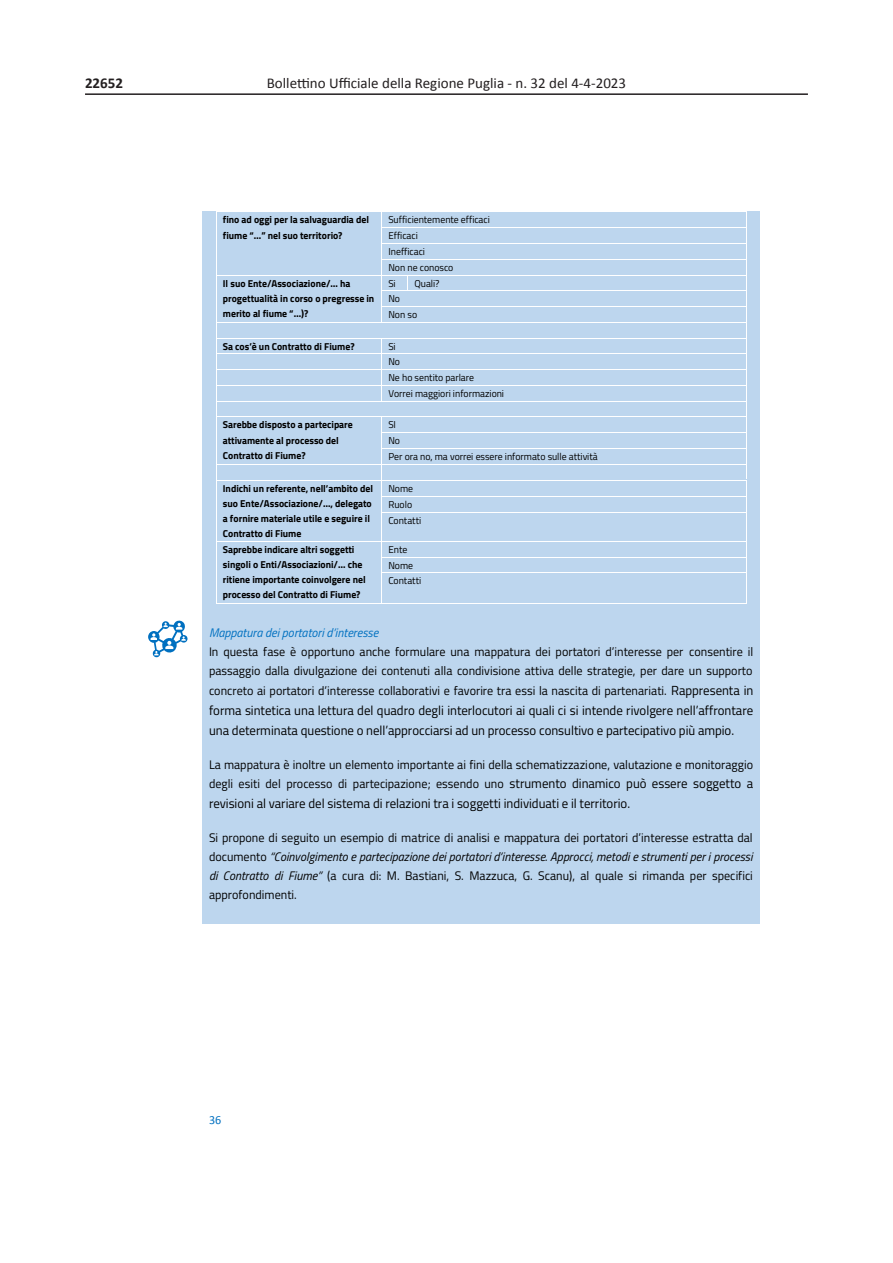
<style>
.page{position:relative;width:893px;height:1263px;background:#fff}
.page>*{position:absolute;margin:0;border:0;box-sizing:border-box;transform-origin:0 0}
.t1{font:15px "Calibri";color:#231f20}
.t2{font:700 15px "Calibri";color:#231f20}
.t3{font:13.2px/19.8px "Titillium Web";color:#000}
.t4{font:12.45px/19px "Titillium Web";color:#000}
.t5{font:12.45px "Calibri";color:#0070c0}
.t6{font:700 10.05px/15.1px "Titillium Web";color:#000}
.t7{font:10.05px/15.8px "Titillium Web";color:#000}
.s1{font-style:italic;color:#0070c0}
.s2{font-size:13.2px}
.s3{font-style:italic}
</style>
<div class="page">
<hr style="left:85px;top:93px;width:723px;height:2px;background:#231f20">
<div style="left:202px;top:212px;width:558px;height:712px;background:#bdd6ee"></div>
<hr style="left:216px;top:212px;width:165px;height:1px;background:#fff">
<hr style="left:382px;top:212px;width:364px;height:1px;background:#fff">
<hr style="left:382px;top:227px;width:364px;height:1px;background:#fff">
<hr style="left:382px;top:243px;width:364px;height:1px;background:#fff">
<hr style="left:382px;top:259px;width:364px;height:1px;background:#fff">
<hr style="left:216px;top:275px;width:165px;height:1px;background:#fff">
<hr style="left:408px;top:275px;width:338px;height:1px;background:#fff">
<hr style="left:408px;top:291px;width:338px;height:1px;background:#fff">
<hr style="left:382px;top:306px;width:364px;height:1px;background:#fff">
<hr style="left:216px;top:322px;width:165px;height:1px;background:#fff">
<svg style="left:382px;top:212px;width:26px;height:79px"></svg>
<hr style="left:382px;top:322px;width:364px;height:1px;background:#fff">
<hr style="left:216px;top:338px;width:165px;height:1px;background:#fff">
<hr style="left:382px;top:338px;width:364px;height:1px;background:#fff">
<hr style="left:216px;top:354px;width:165px;height:1px;background:#fff">
<hr style="left:382px;top:354px;width:364px;height:1px;background:#fff">
<hr style="left:216px;top:369px;width:165px;height:1px;background:#fff">
<hr style="left:382px;top:369px;width:364px;height:1px;background:#fff">
<hr style="left:216px;top:385px;width:165px;height:1px;background:#fff">
<hr style="left:382px;top:385px;width:364px;height:1px;background:#fff">
<hr style="left:216px;top:401px;width:165px;height:1px;background:#fff">
<hr style="left:382px;top:401px;width:364px;height:1px;background:#fff">
<hr style="left:216px;top:417px;width:165px;height:1px;background:#fff">
<hr style="left:382px;top:417px;width:364px;height:1px;background:#fff">
<hr style="left:382px;top:432px;width:364px;height:1px;background:#fff">
<hr style="left:382px;top:448px;width:364px;height:1px;background:#fff">
<hr style="left:216px;top:464px;width:165px;height:1px;background:#fff">
<hr style="left:382px;top:464px;width:364px;height:1px;background:#fff">
<hr style="left:216px;top:480px;width:165px;height:1px;background:#fff">
<hr style="left:382px;top:480px;width:364px;height:1px;background:#fff">
<hr style="left:382px;top:496px;width:364px;height:1px;background:#fff">
<hr style="left:382px;top:512px;width:364px;height:1px;background:#fff">
<hr style="left:216px;top:541px;width:165px;height:1px;background:#fff">
<hr style="left:382px;top:541px;width:364px;height:1px;background:#fff">
<hr style="left:382px;top:557px;width:364px;height:1px;background:#fff">
<svg style="left:216px;top:213px;width:1px;height:360px"></svg>
<hr style="left:382px;top:572px;width:364px;height:1px;background:#fff">
<svg style="left:746px;top:212px;width:1px;height:361px"></svg>
<hr style="left:216px;top:573px;width:1px;height:30px;background:#fff">
<hr style="left:216px;top:603px;width:165px;height:1px;background:#fff">
<hr style="left:382px;top:573px;width:1px;height:30px;background:#fff">
<hr style="left:382px;top:603px;width:364px;height:1px;background:#fff">
<hr style="left:746px;top:573px;width:1px;height:30px;background:#fff">
<svg style="left:148px;top:620px;width:40px;height:38px"></svg>
<p class="t2" style="left:85px;top:72px;width:40px">22652</p>
<p class="t1" style="left:267px;top:74px;width:361px">Bollettino Ufficiale della Regione Puglia - n. 32 del 4-4-2023</p>
<p class="t6" style="left:223px;top:212px;width:148px">fino ad oggi per la salvaguardia del fiume “…” nel suo territorio?</p>
<p class="t7" style="left:388px;top:212px;width:103px">Sufficientemente efficaci<br>Efficaci<br>Inefficaci<br>Non ne conosco</p>
<p class="t6" style="left:223px;top:275px;width:153px">Il suo Ente/Associazione/… ha progettualità in corso o pregresse in merito al fiume “…)?</p>
<p class="t7" style="left:388px;top:275px;width:9px">Si</p>
<p class="t7" style="left:414px;top:275px;width:27px">Quali?</p>
<p class="t7" style="left:388px;top:290px;width:30px">No<br>Non so</p>
<p class="t6" style="left:223px;top:338px;width:133px">Sa cos’è un Contratto di Fiume?</p>
<p class="t7" style="left:388px;top:338px;width:117px">Si<br>No<br>Ne ho sentito parlare<br>Vorrei maggiori informazioni</p>
<p class="t6" style="left:223px;top:417px;width:131px">Sarebbe disposto a partecipare attivamente al processo del<br>Contratto di Fiume?</p>
<p class="t7" style="left:388px;top:417px;width:211px">SI<br>No<br>Per ora no, ma vorrei essere informato sulle attività</p>
<p class="t6" style="left:223px;top:480px;width:152px">Indichi un referente, nell’ambito del suo Ente/Associazione/…, delegato a fornire materiale utile e seguire il Contratto di Fiume</p>
<p class="t7" style="left:388px;top:480px;width:34px;line-height:16.2px">Nome<br>Ruolo<br>Contatti</p>
<p class="t6" style="left:223px;top:541px;width:144px">Saprebbe indicare altri soggetti singoli o Enti/Associazioni/… che ritiene importante coinvolgere nel processo del Contratto di Fiume?</p>
<p class="t7" style="left:388px;top:541px;width:34px">Ente<br>Nome<br>Contatti</p>
<p class="t4" style="left:209px;top:623px;width:546px"><span class="s1">Mappatura dei portatori d’interesse<br></span>In questa fase è opportuno anche formulare una mappatura dei portatori d’interesse per consentire il passaggio dalla divulgazione dei contenuti alla condivisione attiva delle strategie, per dare un supporto concreto ai portatori d’interesse collaborativi e favorire tra essi la nascita di partenariati. <span class="s2">Rappresenta in</span></p>
<p class="t3" style="left:209px;top:699px;width:546px">forma sintetica una lettura del quadro degli interlocutori ai quali ci si intende rivolgere nell’affrontare una determinata questione o nell’approcciarsi ad un processo consultivo e partecipativo più ampio.</p>
<p class="t4" style="left:209px;top:754px;width:546px;line-height:19.5px">La mappatura è inoltre un elemento importante ai fini della schematizzazione, valutazione e monitoraggio degli esiti del processo di partecipazione; essendo uno <span class="s2">strumento dinamico può essere soggetto a</span></p>
<p class="t3" style="left:209px;top:793px;width:423px">revisioni al variare del sistema di relazioni tra i soggetti individuati e il territorio.</p>
<p class="t4" style="left:209px;top:828px;width:545px;text-align:justify">Si propone di seguito un esempio di matrice di analisi e mappatura dei portatori d’interesse estratta dal documento <span class="s3">“Coinvolgimento e partecipazione dei portatori d’interesse. Approcci, metodi e strumenti per i processi di Contratto di Fiume”</span> (a cura di: M. Bastiani, S. Mazzuca, G. Scanu), al quale si rimanda per specifici approfondimenti.</p>
<p class="t5" style="left:209px;top:1111px;width:14px">36</p>
</div>
